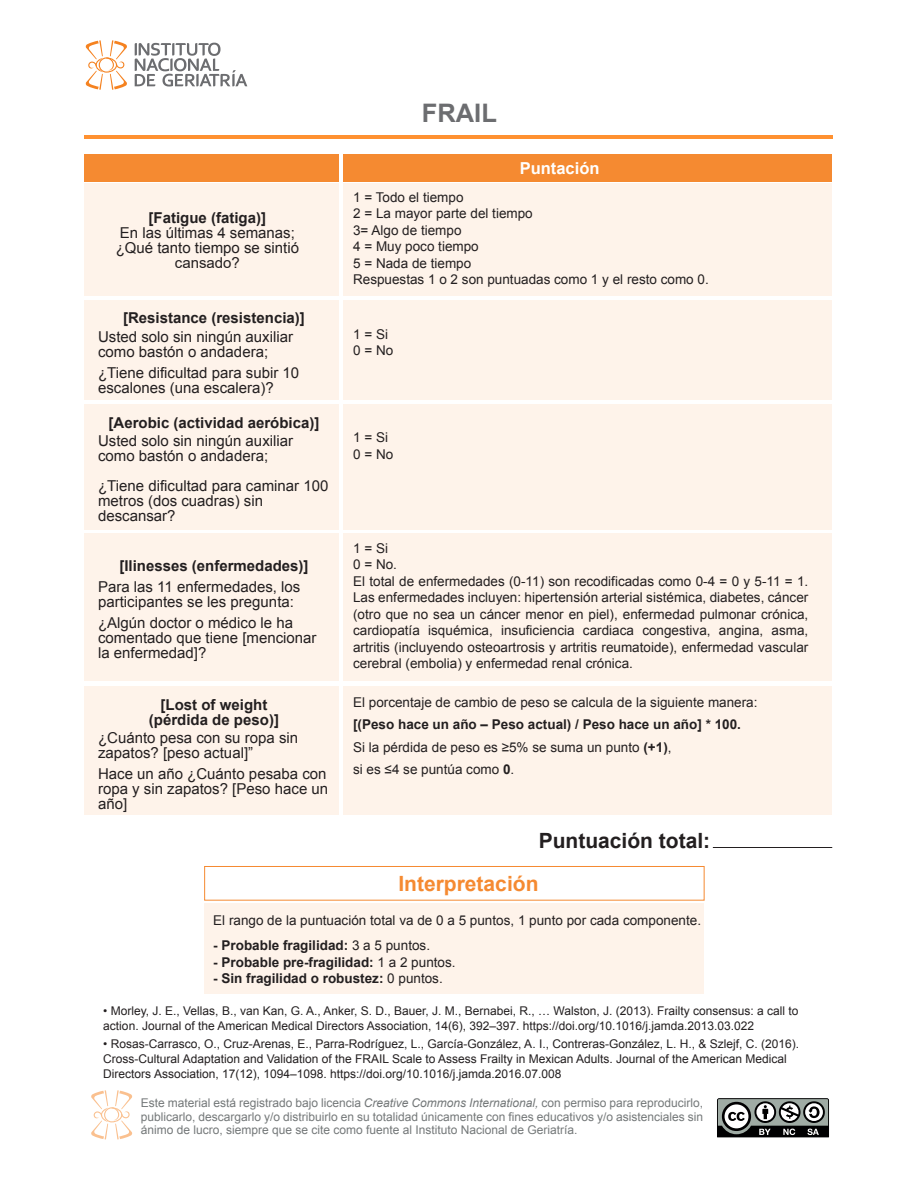
<style>
.page{position:relative;width:918px;height:1188px;background:#fff}
.page>*{position:absolute;margin:0;border:0;box-sizing:border-box;transform-origin:0 0}
.t1{font:700 25.5px "Arial";color:#6c6d70}
.t2{font:700 21px "Arial";color:#231f20}
.t3{font:700 21px "Arial";color:#f58a31}
.t4{font:700 16.5px "Arial";color:#fff}
.t5{font:15px/15px "Arial";color:#231f20}
.t6{font:700 15px/15px "Arial";color:#231f20;text-align:center}
.t7{font:13.5px/16.5px "Arial";color:#231f20}
.t8{font:700 13.5px "Arial";color:#231f20}
.t9{font:12px/15px "Arial";color:#231f20}
.t10{font:12px/13.5px "Arial";color:#747879;text-align:justify}
.s1{font-weight:700}
.s2{font-weight:400}
.s3{font-style:italic}
</style>
<div class="page">
<div style="left:204px;top:866px;width:501px;height:35px;border:1px solid #f58a31"></div>
<div style="left:205px;top:904px;width:499px;height:90px;background:#fef3ea"></div>
<hr style="left:713px;top:847px;width:119px;height:1px;background:#231f20">
<div style="left:344px;top:184px;width:488px;height:112px;background:#fef3ea"></div>
<div style="left:344px;top:154px;width:488px;height:28px;background:#f58a31"></div>
<div style="left:85px;top:184px;width:254px;height:112px;background:#fef3ea"></div>
<div style="left:85px;top:154px;width:254px;height:28px;background:#f58a31"></div>
<div style="left:344px;top:533px;width:488px;height:148px;background:#fef3ea"></div>
<div style="left:85px;top:533px;width:254px;height:148px;background:#fef3ea"></div>
<div style="left:344px;top:686px;width:488px;height:129px;background:#fef3ea"></div>
<div style="left:85px;top:686px;width:254px;height:129px;background:#fef3ea"></div>
<div style="left:344px;top:301px;width:488px;height:99px;background:#fef3ea"></div>
<div style="left:85px;top:301px;width:254px;height:99px;background:#fef3ea"></div>
<div style="left:344px;top:404px;width:488px;height:126px;background:#fef3ea"></div>
<div style="left:85px;top:404px;width:254px;height:126px;background:#fef3ea"></div>
<svg style="left:91px;top:1090px;width:41px;height:49px"></svg>
<svg style="left:717px;top:1098px;width:112px;height:39px"></svg>
<hr style="left:84px;top:135px;width:749px;height:3px;background:#ff9131">
<svg style="left:135px;top:43px;width:112px;height:44px"></svg>
<svg style="left:86px;top:40px;width:41px;height:50px"></svg>
<p class="t6" style="left:149px;top:210px;width:119px">[Fatigue (fatiga)]</p>
<p class="t5" style="left:116px;top:225px;width:185px;text-align:center">En las últimas 4 semanas; ¿Qué tanto tiempo se sintió cansado?</p>
<p class="t6" style="left:123px;top:310px;width:183px">[Resistance (resistencia)]</p>
<p class="t5" style="left:98px;top:329px;width:197px">Usted solo sin ningún auxiliar como bastón o andadera;</p>
<p class="t5" style="left:98px;top:365px;width:203px">¿Tiene dificultad para subir 10 escalones (una escalera)?</p>
<p class="t6" style="left:109px;top:415px;width:212px">[Aerobic (actividad aeróbica)]</p>
<p class="t5" style="left:98px;top:433px;width:197px">Usted solo sin ningún auxiliar como bastón o andadera;</p>
<p class="t5" style="left:98px;top:478px;width:232px">¿Tiene dificultad para caminar 100 metros (dos cuadras) sin descansar?</p>
<p class="t6" style="left:119px;top:558px;width:191px">[Ilinesses (enfermedades)]</p>
<p class="t5" style="left:98px;top:579px;width:204px">Para las 11 enfermedades, los participantes se les pregunta:</p>
<p class="t5" style="left:98px;top:615px;width:220px">¿Algún doctor o médico le ha comentado que tiene [mencionar la enfermedad]?</p>
<p class="t6" style="left:149px;top:697px;width:132px">[Lost of weight (pérdida de peso)]</p>
<p class="t5" style="left:98px;top:730px;width:202px">¿Cuánto pesa con su ropa sin zapatos? [peso actual]”</p>
<p class="t5" style="left:98px;top:766px;width:232px;text-align:justify">Hace un año ¿Cuánto pesaba con ropa y sin zapatos? [Peso hace un año]</p>
<h1 class="t1" style="left:422px;top:96px;width:77px">FRAIL</h1>
<p class="t4" style="left:520px;top:157px;width:81px">Puntación</p>
<p class="t7" style="left:353px;top:189px;width:357px">1 = Todo el tiempo<br>2 = La mayor parte del tiempo<br>3= Algo de tiempo<br>4 = Muy poco tiempo<br>5 = Nada de tiempo<br>Respuestas 1 o 2 son puntuadas como 1 y el resto como 0.</p>
<p class="t7" style="left:353px;top:326px;width:42px">1 = Si<br>0 = No</p>
<p class="t7" style="left:353px;top:430px;width:42px">1 = Si<br>0 = No</p>
<p class="t7" style="left:353px;top:540px;width:457px">1 = Si<br>0 = No.<br>El total de enfermedades (0-11) son recodificadas como 0-4 = 0 y 5-11 = 1.<br>Las enfermedades incluyen: hipertensión arterial sistémica, diabetes, cáncer (otro que no sea un cáncer menor en piel), enfermedad pulmonar crónica, cardiopatía isquémica, insuficiencia cardiaca congestiva, angina, asma, artritis (incluyendo osteoartrosis y artritis reumatoide), enfermedad vascular cerebral (embolia) y enfermedad renal crónica.</p>
<p class="t7" style="left:353px;top:694px;width:406px">El porcentaje de cambio de peso se calcula de la siguiente manera:</p>
<p class="t7" style="left:353px;top:713px;width:389px;line-height:22.5px"><span class="s1">[(Peso hace un año – Peso actual) / Peso hace un año] * 100.<br></span>Si la pérdida de peso es ≥5% se suma un punto <span class="s1">(+1)</span>,<br>si es ≤4 se puntúa como <span class="s1">0</span>.</p>
<h2 class="t2" style="left:539px;top:827px;width:173px">Puntuación total:</h2>
<h2 class="t3" style="left:398px;top:870px;width:142px">Interpretación</h2>
<p class="t7" style="left:213px;top:912px;width:489px">El rango de la puntuación total va de 0 a 5 puntos, 1 punto por cada componente.</p>
<p class="t8" style="left:213px;top:937px;width:218px">- Probable fragilidad: <span class="s2">3 a 5 puntos.</span></p>
<p class="t8" style="left:213px;top:953px;width:244px">- Probable pre-fragilidad: <span class="s2">1 a 2 puntos.</span></p>
<p class="t8" style="left:213px;top:969px;width:231px">- Sin fragilidad o robustez: <span class="s2">0 puntos.</span></p>
<p class="t9" style="left:103px;top:1003px;width:697px">• Morley, J. E., Vellas, B., van Kan, G. A., Anker, S. D., Bauer, J. M., Bernabei, R., … Walston, J. (2013). Frailty consensus: a call to action. Journal of the American Medical Directors Association, 14(6), 392–397. https://doi.org/10.1016/j.jamda.2013.03.022</p>
<p class="t9" style="left:103px;top:1036px;width:697px">• Rosas-Carrasco, O., Cruz-Arenas, E., Parra-Rodríguez, L., García-González, A. I., Contreras-González, L. H., &amp; Szlejf, C. (2016).<br>Cross-Cultural Adaptation and Validation of the FRAIL Scale to Assess Frailty in Mexican Adults. Journal of the American Medical<br>Directors Association, 17(12), 1094–1098. https://doi.org/10.1016/j.jamda.2016.07.008</p>
<p class="t10" style="left:141px;top:1096px;width:564px">Este material está registrado bajo licencia <span class="s3">Creative Commons International,</span> con permiso para reproducirlo, publicarlo, descargarlo y/o distribuirlo en su totalidad únicamente con fines educativos y/o asistenciales sin ánimo de lucro, siempre que se cite como fuente al Instituto Nacional de Geriatría.</p>
</div>
